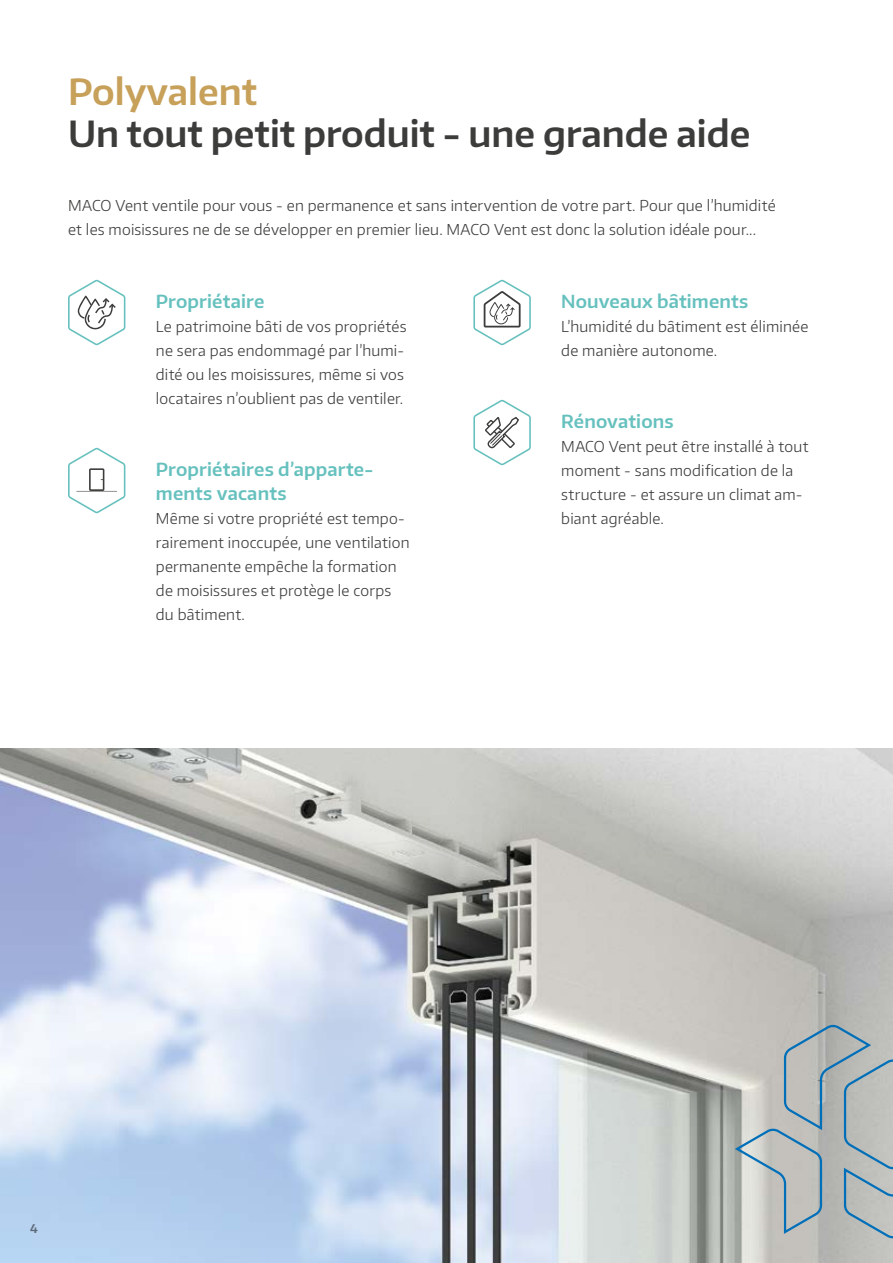
<style>
.page{position:relative;width:893px;height:1263px;background:#fff}
.page>*{position:absolute;margin:0;border:0;box-sizing:border-box;transform-origin:0 0}
.Headline_-_DARK{font:600 36px "Encode Sans Normal";color:#3c3c3b}
.Headline_-_GOLD{font:600 36px "Encode Sans Normal";color:#c7a05a}
.SubHeadline__left{font:600 18px/24px "Encode Sans Normal";letter-spacing:.01em;color:#66c1be}
.Body__left__-_DARK{font:300 15px/24px "Encode Sans Normal";letter-spacing:.015em;color:#3c3c3b}
.t1{font:600 12px "Encode Sans Normal";color:#000}
</style>
<div class="page">
<img style="left:0;top:748px;width:893px;height:515px">
<svg style="left:733px;top:1022px;width:160px;height:241px;background:#b5bbba"></svg>
<svg style="left:473px;top:400px;width:58px;height:65px"></svg>
<svg style="left:68px;top:448px;width:57px;height:65px"></svg>
<svg style="left:68px;top:280px;width:57px;height:65px"></svg>
<svg style="left:473px;top:280px;width:58px;height:65px"></svg>
<p class="Headline_-_GOLD" style="left:68px;top:68px;width:191px">Polyvalent</p>
<p class="Headline_-_DARK" style="left:68px;top:110px;width:684px">Un tout petit produit - une grande aide</p>
<p class="Body__left__-_DARK" style="left:68px;top:193px;width:709px">MACO Vent ventile pour vous - en permanence et sans intervention de votre part. Pour que l’humidité et les moisissures ne de se développer en premier lieu. MACO Vent est donc la solution idéale pour...</p>
<p class="SubHeadline__left" style="left:156px;top:289px;width:110px">Propriétaire</p>
<p class="Body__left__-_DARK" style="left:156px;top:314px;width:252px">Le patrimoine bâti de vos propriétés ne sera pas endommagé par l’humi&shy;dité ou les moisissures, même si vos locataires n’oublient pas de ventiler.</p>
<p class="SubHeadline__left" style="left:156px;top:457px;width:219px">Propriétaires d’apparte&shy;ments vacants</p>
<p class="Body__left__-_DARK" style="left:156px;top:506px;width:255px">Même si votre propriété est tempo&shy;rairement inoccupée, une ventilation permanente empêche la formation de moisissures et protège le corps du bâtiment.</p>
<p class="SubHeadline__left" style="left:561px;top:289px;width:189px">Nouveaux bâtiments</p>
<p class="Body__left__-_DARK" style="left:561px;top:314px;width:249px">L’humidité du bâtiment est éliminée de manière autonome.</p>
<p class="SubHeadline__left" style="left:561px;top:409px;width:114px">Rénovations</p>
<p class="Body__left__-_DARK" style="left:561px;top:434px;width:249px">MACO Vent peut être installé à tout moment - sans modification de la structure - et assure un climat am&shy;biant agréable.</p>
<p class="t1" style="left:30px;top:1220px;width:9px">4</p>
</div>
